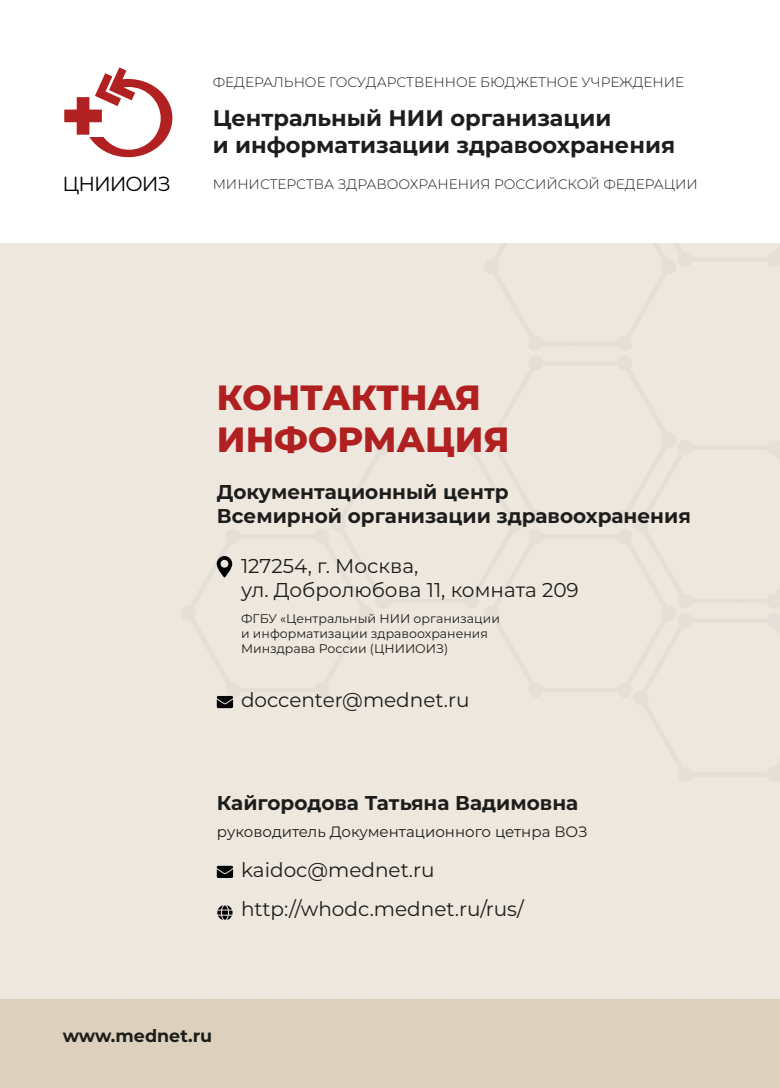
<style>
.page{position:relative;width:780px;height:1088px;background:#fff}
.page>*{position:absolute;margin:0;border:0;box-sizing:border-box;transform-origin:0 0}
.t1{font:800 35px/42px "Montserrat";color:#b12021}
.t2{font:700 22.5px/27px "Montserrat";color:#1d1d1b}
.t3{font:20.38px "Montserrat";letter-spacing:-.05em;color:#020203}
.t4{font:20px "Montserrat";color:#1d1d1b}
.t5{font:700 20px/24px "Montserrat";color:#1d1d1b}
.t6{font:700 17.5px "Montserrat";color:#1d1d1b}
.t7{font:15px "Montserrat";color:#1d1d1b}
.t8{font:300 13.75px "Montserrat";color:#1d1d1b}
.t9{font:12.5px/15px "Montserrat";color:#1d1d1b}
</style>
<div class="page">
<div style="left:0;top:999px;width:779px;height:88px;background:#ddd1bd"></div>
<svg style="left:64px;top:67px;width:108px;height:90px"></svg>
<svg style="left:217px;top:556px;width:15px;height:21px"></svg>
<svg style="left:217px;top:696px;width:16px;height:12px"></svg>
<svg style="left:217px;top:866px;width:16px;height:12px"></svg>
<svg style="left:217px;top:905px;width:16px;height:15px"></svg>
<p class="t3" style="left:63px;top:170px;width:110px">ЦНИИОИЗ</p>
<p class="t8" style="left:213px;top:73px;width:473px">ФЕДЕРАЛЬНОЕ ГОСУДАРСТВЕННОЕ БЮДЖЕТНОЕ УЧРЕЖДЕНИЕ</p>
<p class="t2" style="left:213px;top:104px;width:464px">Центральный НИИ организации<br>и информатизации здравоохранения</p>
<p class="t8" style="left:213px;top:174px;width:486px">МИНИСТЕРСТВА ЗДРАВООХРАНЕНИЯ РОССИЙСКОЙ ФЕДЕРАЦИИ</p>
<p class="t1" style="left:217px;top:376px;width:294px">КОНТАКТНАЯ<br>ИНФОРМАЦИЯ</p>
<p class="t5" style="left:217px;top:479px;width:475px">Документационный центр<br>Всемирной организации здравоохранения</p>
<p class="t4" style="left:241px;top:552px;width:179px">127254, г. Москва,</p>
<p class="t4" style="left:241px;top:576px;width:339px">ул. Добролюбова 11, комната 209</p>
<p class="t9" style="left:241px;top:611px;width:260px">ФГБУ «Центральный НИИ организации и информатизации здравоохранения<br>Минздрава России (ЦНИИОИЗ)</p>
<p class="t4" style="left:241px;top:686px;width:230px">doccenter@mednet.ru</p>
<p class="t5" style="left:217px;top:790px;width:363px">Кайгородова Татьяна Вадимовна</p>
<p class="t7" style="left:217px;top:822px;width:372px">руководитель Документационного цетнра ВОЗ</p>
<p class="t4" style="left:241px;top:856px;width:195px">kaidoc@mednet.ru</p>
<p class="t4" style="left:241px;top:895px;width:284px">http://whodc.mednet.ru/rus/</p>
<p class="t6" style="left:63px;top:1024px;width:151px">www.mednet.ru</p>
</div>
